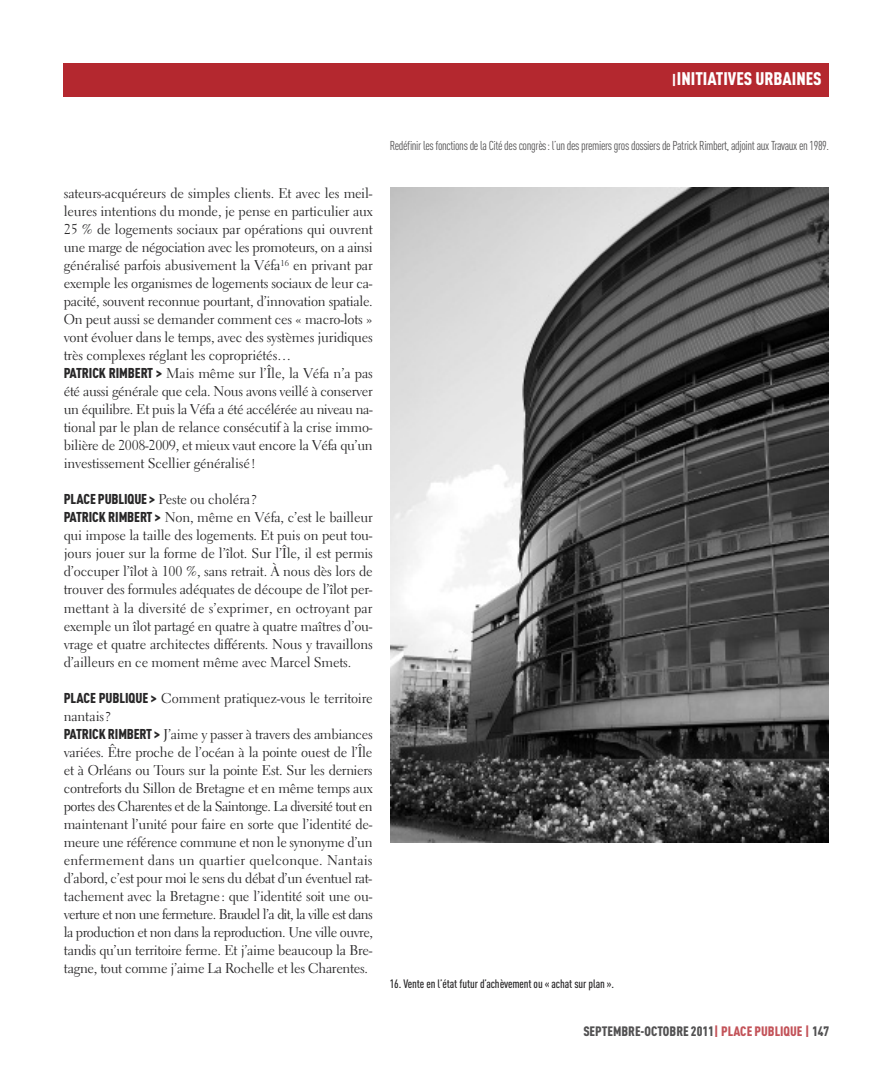
<style>
.page{position:relative;width:893px;height:1085px;background:#fff}
.page>*{position:absolute;margin:0;border:0;box-sizing:border-box;transform-origin:0 0}
.t1{font:900 18px "DIN Cond";color:#fff}
.t2{font:14.1px/18px "Electra LT";letter-spacing:-.015em;color:#272627}
.t3{font:900 13.5px "DIN Cond";color:#525152}
.t4{font:12.75px "DIN Cond";letter-spacing:-.03em;color:#525152}
.t5{font:500 12px "DIN Cond";letter-spacing:-.01em;color:#272627}
.s1{font-size:14.1px}
.s2{font-family:"DIN Cond";font-weight:900}
.s3{color:#c35359}
</style>
<div class="page">
<div style="left:64px;top:64px;width:765px;height:33px;background:#b4282f"></div>
<img style="left:390px;top:187px;width:439px;height:655px">
<p class="t1" style="left:672px;top:68px;width:152px"><span class="s1">|</span>INITIATIVES URBAINES</p>
<p class="t2" style="left:64px;top:186px;width:311px">sateurs-acquéreurs de simples clients. Et avec les meil&shy;leures intentions du monde, je pense en particulier aux 25 % de logements sociaux par opérations qui ouvrent une marge de négociation avec les promoteurs, on a ainsi généralisé parfois abusivement la Véfa<sup>16</sup> en privant par exemple les organismes de logements sociaux de leur ca&shy;pacité, souvent reconnue pourtant, d’innovation spatiale.<br>On peut aussi se demander comment ces « macro-lots » vont évoluer dans le temps, avec des systèmes juridiques très complexes réglant les copropriétés…<br><span class="s2">PATRICK RIMBERT &gt;</span> Mais même sur l’Île, la Véfa n’a pas été aussi générale que cela. Nous avons veillé à conserver un équilibre. Et puis la Véfa a été accélérée au niveau na&shy;tional par le plan de relance consécutif à la crise immo&shy;bilière de 2008-2009, et mieux vaut encore la Véfa qu’un investissement Scellier généralisé!</p>
<p class="t2" style="left:64px;top:492px;width:311px"><span class="s2">PLACE PUBLIQUE &gt;</span> Peste ou choléra?<br><span class="s2">PATRICK RIMBERT &gt;</span> Non, même en Véfa, c’est le bailleur qui impose la taille des logements. Et puis on peut tou&shy;jours jouer sur la forme de l’îlot. Sur l’Île, il est permis d’occuper l’îlot à 100 %, sans retrait. À nous dès lors de trouver des formules adéquates de découpe de l’îlot per&shy;mettant à la diversité de s’exprimer, en octroyant par exemple un îlot partagé en quatre à quatre maîtres d’ou&shy;vrage et quatre architectes différents. Nous y travaillons d’ailleurs en ce moment même avec Marcel Smets.</p>
<p class="t2" style="left:64px;top:690px;width:311px"><span class="s2">PLACE PUBLIQUE &gt;</span> Comment pratiquez-vous le territoire nantais?<br><span class="s2">PATRICK RIMBERT &gt;</span> J’aime y passer à travers des ambiances variées. Être proche de l’océan à la pointe ouest de l’Île et à Orléans ou Tours sur la pointe Est. Sur les derniers contreforts du Sillon de Bretagne et en même temps aux portes des Charentes et de la Saintonge. La diversité tout en maintenant l’unité pour faire en sorte que l’identité de&shy;meure une référence commune et non le synonyme d’un enfermement dans un quartier quelconque. Nantais d’abord, c’est pour moi le sens du débat d’un éventuel rat&shy;tachement avec la Bretagne: que l’identité soit une ou&shy;verture et non une fermeture. Braudel l’a dit, la ville est dans la production et non dans la reproduction. Une ville ouvre, tandis qu’un territoire ferme. Et j’aime beaucoup la Bre&shy;tagne, tout comme j’aime La Rochelle et les Charentes.</p>
<p class="t4" style="left:390px;top:138px;width:441px">Redéfinir les fonctions de la Cité des congrès: l’un des premiers gros dossiers de Patrick Rimbert, adjoint aux Travaux en 1989.</p>
<p class="t5" style="left:390px;top:976px;width:226px">16. Vente en l’état futur d’achèvement ou « achat sur plan ».</p>
<p class="t3" style="left:583px;top:1022px;width:247px">SEPTEMBRE-OCTOBRE 2011<span class="s3">| PLACE PUBLIQUE |</span> 147</p>
</div>
